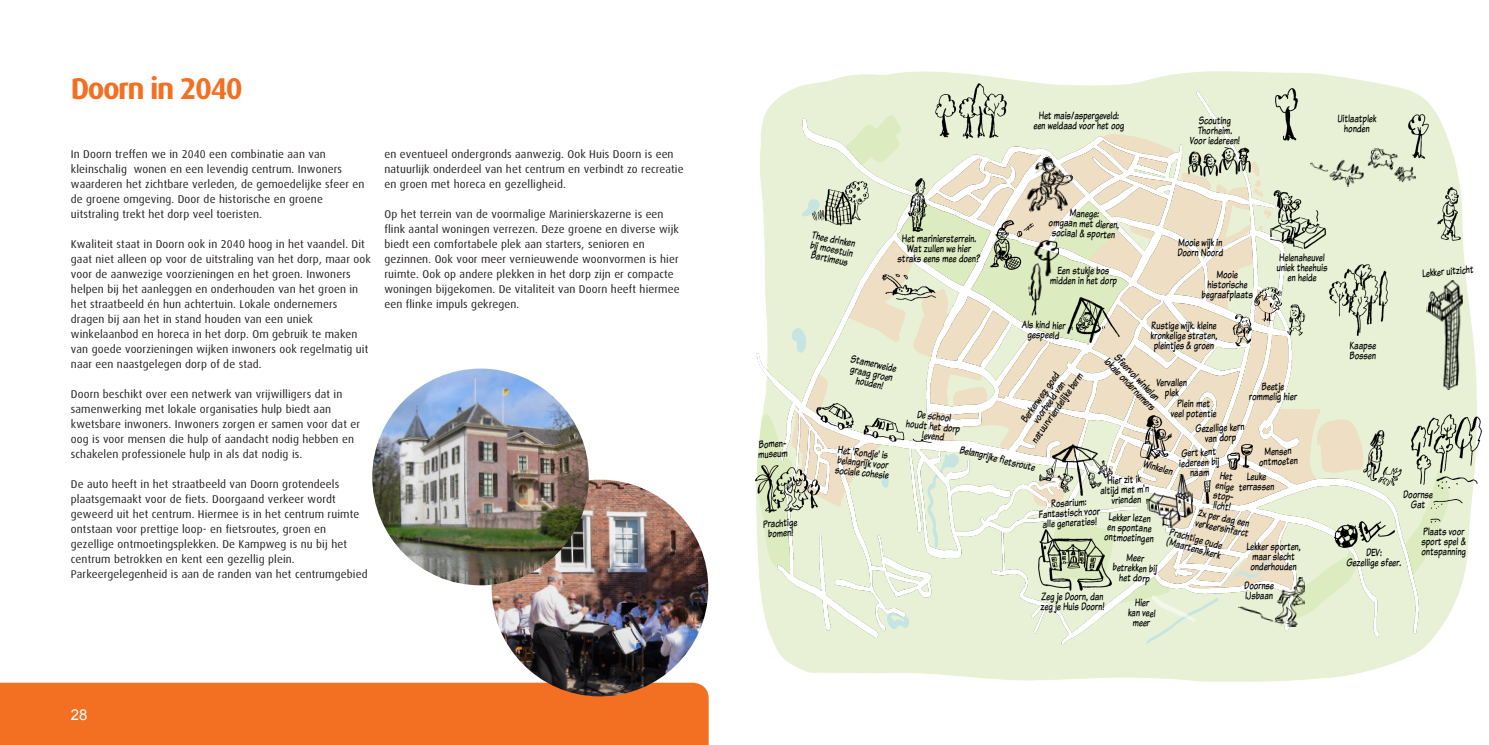
<style>
.page{position:relative;width:1489px;height:745px;background:#fff}
.page>*{position:absolute;margin:0;border:0;box-sizing:border-box;transform-origin:0 0}
.t1{font:700 30px "Dax";letter-spacing:-.05em;color:#f36f21}
.t2{font:15px "Arial";color:#fff}
.t3{font:11.25px/15px "Dax";letter-spacing:.01em;color:#231f20}
.t4{font:11.25px/10px "Komika Text Tight";color:#000;text-align:center}
</style>
<div class="page">
<div style="left:0;top:682px;width:708px;height:62px;background:#f36f21"></div>
<img style="left:756px;top:71px;width:720px;height:610px">
<img style="left:1418px;top:116px;width:30px;height:527px">
<img style="left:757px;top:91px;width:661px;height:552px">
<svg style="left:1232px;top:287px;width:73px;height:59px"></svg>
<img style="left:935px;top:84px;width:71px;height:54px">
<img style="left:1014px;top:152px;width:66px;height:68px">
<img style="left:1028px;top:240px;width:30px;height:76px">
<img style="left:990px;top:220px;width:43px;height:49px">
<img style="left:908px;top:178px;width:18px;height:53px">
<img style="left:882px;top:274px;width:53px;height:26px">
<img style="left:812px;top:181px;width:56px;height:45px">
<img style="left:1067px;top:297px;width:52px;height:45px">
<img style="left:1227px;top:444px;width:24px;height:25px">
<img style="left:1204px;top:480px;width:6px;height:23px">
<img style="left:1140px;top:415px;width:31px;height:44px">
<img style="left:1144px;top:473px;width:48px;height:55px">
<img style="left:1038px;top:528px;width:73px;height:61px">
<img style="left:1039px;top:444px;width:73px;height:51px">
<img style="left:816px;top:403px;width:115px;height:39px">
<img style="left:755px;top:465px;width:64px;height:46px">
<img style="left:1424px;top:280px;width:38px;height:110px">
<img style="left:1436px;top:187px;width:24px;height:53px">
<img style="left:1188px;top:147px;width:62px;height:29px">
<img style="left:1307px;top:140px;width:109px;height:55px">
<img style="left:1408px;top:114px;width:20px;height:45px">
<img style="left:1274px;top:88px;width:23px;height:52px">
<img style="left:1270px;top:190px;width:55px;height:58px">
<img style="left:1329px;top:264px;width:58px;height:71px">
<img style="left:1334px;top:520px;width:60px;height:27px">
<img style="left:1236px;top:571px;width:69px;height:55px">
<img style="left:1363px;top:430px;width:38px;height:55px">
<img style="left:1411px;top:414px;width:69px;height:108px">
<img style="left:491px;top:479px;width:218px;height:217px">
<img style="left:372px;top:368px;width:217px;height:217px;border-radius:50%">
<h1 class="t1" style="left:71px;top:75px;width:173px">Doorn in 2040</h1>
<p class="t3" style="left:71px;top:147px;width:295px">In Doorn treffen we in 2040 een combinatie aan van kleinschalig wonen en een levendig centrum. Inwoners waarderen het zichtbare verleden, de gemoedelijke sfeer en de groene omgeving. Door de historische en groene uitstraling trekt het dorp veel toeristen.</p>
<p class="t3" style="left:71px;top:237px;width:301px">Kwaliteit staat in Doorn ook in 2040 hoog in het vaandel. Dit gaat niet alleen op voor de uitstraling van het dorp, maar ook voor de aanwezige voorzieningen en het groen. Inwoners helpen bij het aanleggen en onderhouden van het groen in het straatbeeld én hun achtertuin. Lokale ondernemers dragen bij aan het in stand houden van een uniek winkelaanbod en horeca in het dorp. Om gebruik te maken van goede voorzieningen wijken inwoners ook regelmatig uit naar een naastgelegen dorp of de stad.</p>
<p class="t3" style="left:71px;top:387px;width:290px">Doorn beschikt over een netwerk van vrijwilligers dat in samenwerking met lokale organisaties hulp biedt aan kwetsbare inwoners. Inwoners zorgen er samen voor dat er oog is voor mensen die hulp of aandacht nodig hebben en schakelen professionele hulp in als dat nodig is.</p>
<p class="t3" style="left:71px;top:477px;width:298px">De auto heeft in het straatbeeld van Doorn grotendeels plaatsgemaakt voor de fiets. Doorgaand verkeer wordt geweerd uit het centrum. Hiermee is in het centrum ruimte ontstaan voor prettige loop- en fietsroutes, groen en gezellige ontmoetingsplekken. De Kampweg is nu bij het centrum betrokken en kent een gezellig plein.<br>Parkeergelegenheid is aan de randen van het centrumgebied</p>
<p class="t3" style="left:384px;top:147px;width:301px">en eventueel ondergronds aanwezig. Ook Huis Doorn is een natuurlijk onderdeel van het centrum en verbindt zo recreatie en groen met horeca en gezelligheid.</p>
<p class="t3" style="left:384px;top:207px;width:297px">Op het terrein van de voormalige Marinierskazerne is een flink aantal woningen verrezen. Deze groene en diverse wijk biedt een comfortabele plek aan starters, senioren en gezinnen. Ook voor meer vernieuwende woonvormen is hier ruimte. Ook op andere plekken in het dorp zijn er compacte woningen bijgekomen. De vitaliteit van Doorn heeft hiermee een flinke impuls gekregen.</p>
<h2 class="t2" style="left:71px;top:708px;width:18px">28</h2>
<p class="t4" style="left:1033px;top:112px;width:92px">Het mais/aspergeveld: een weldaad voor het oog</p>
<p class="t4" style="left:1189px;top:117px;width:51px">Scouting<br>Thorheim.<br>Voor iedereen!</p>
<p class="t4" style="left:1337px;top:115px;width:41px">Uitlaatplek honden</p>
<p class="t4" style="left:757px;top:440px;width:32px;text-align:left;rotate:-3deg">Bomen&shy;museum</p>
<p class="t4" style="left:762px;top:520px;width:36px;rotate:-3deg">Prachtige bomen!</p>
<p class="t4" style="left:812px;top:231px;width:46px;text-align:justify;rotate:12deg">Thee drinken bij moestuin Bartimeus</p>
<p class="t4" style="left:897px;top:234px;width:84px">Het mariniersterrein.<br>Wat zullen we hier straks eens mee doen?</p>
<p class="t4" style="left:1049px;top:208px;width:72px;rotate:2deg">Manege:<br>omgaan met dieren, sociaal &amp; sporten</p>
<p class="t4" style="left:1049px;top:267px;width:69px">Een stukje bos midden in het dorp</p>
<p class="t4" style="left:1177px;top:238px;width:47px;text-align:left">Mooie wijk in<br>Doorn Noord</p>
<p class="t4" style="left:1201px;top:271px;width:53px">Mooie historische begraafplaats</p>
<p class="t4" style="left:1276px;top:253px;width:52px">Helenaheuvel uniek theehuis en heide</p>
<p class="t4" style="left:1421px;top:270px;width:53px;rotate:-5deg">Lekker uitzicht</p>
<p class="t4" style="left:851px;top:355px;width:48px;rotate:12deg">Stamerweide graag groen houden!</p>
<p class="t4" style="left:837px;top:446px;width:55px;text-align:left;rotate:6deg">Het 'Rondje' is belangrijk voor sociale cohesie</p>
<p class="t4" style="left:1022px;top:320px;width:45px;rotate:2deg">Als kind hier gespeeld</p>
<p class="t4" style="left:1150px;top:322px;width:68px;text-align:justify">Rustige wijk. kleine kronkelige straten, pleintjes &amp; groen</p>
<p class="t4" style="left:1349px;top:341px;width:28px">Kaapse</p>
<p class="t4" style="left:1118px;top:353px;width:62px;rotate:46deg">Sfeervol winkelen</p>
<p class="t4" style="left:1349px;top:351px;width:28px">Bossen</p>
<p class="t4" style="left:1108px;top:356px;width:70px;rotate:46deg">lokale ondernemers</p>
<p class="t4" style="left:1014px;top:428px;width:84px;rotate:-55deg">Berkenweg: goed voorbeeld van natuurvriendelijke berm</p>
<p class="t4" style="left:1156px;top:379px;width:32px">Vervallen plek</p>
<p class="t4" style="left:1248px;top:382px;width:49px">Beetje rommelig hier</p>
<p class="t4" style="left:1170px;top:399px;width:47px">Plein met veel potentie</p>
<p class="t4" style="left:907px;top:409px;width:56px;rotate:6deg">De school houdt het dorp levend</p>
<p class="t4" style="left:1195px;top:425px;width:51px;rotate:-3deg">Gezellige kern van dorp</p>
<p class="t4" style="left:1178px;top:449px;width:41px;rotate:-3deg">Gert kent iedereen bij naam</p>
<p class="t4" style="left:1198px;top:508px;width:56px;text-align:left;rotate:12deg">2x per dag een verkeersinfarct</p>
<p class="t4" style="left:960px;top:445px;width:79px;rotate:14deg">Belangrijke fietsroute</p>
<p class="t4" style="left:1258px;top:448px;width:40px;rotate:-2deg">Mensen ontmoeten</p>
<p class="t4" style="left:1144px;top:459px;width:32px;rotate:16deg">Winkelen</p>
<p class="t4" style="left:1216px;top:471px;width:24px;rotate:9deg">Het enige stop&shy;licht!</p>
<p class="t4" style="left:1238px;top:473px;width:37px">Leuke terrassen</p>
<p class="t4" style="left:1099px;top:477px;width:50px;rotate:-3deg">Hier zit ik altijd met m'n vrienden</p>
<p class="t4" style="left:1402px;top:491px;width:31px">Doornse<br>Gat</p>
<p class="t4" style="left:1421px;top:528px;width:46px;text-align:left">Plaats voor sport spel &amp; ontspanning</p>
<p class="t4" style="left:1038px;top:500px;width:63px;rotate:-3deg">Rosarium:<br>Fantastisch voor alle generaties!</p>
<p class="t4" style="left:1104px;top:513px;width:51px;rotate:2deg">Lekker lezen en spontane ontmoetingen</p>
<p class="t4" style="left:1169px;top:527px;width:57px;text-align:left;rotate:15deg">Prachtige oude (Maartens)kerk</p>
<p class="t4" style="left:1246px;top:542px;width:56px">Lekker sporten, maar slecht onderhouden</p>
<p class="t4" style="left:1346px;top:548px;width:56px">DEV:<br>Gezellige sfeer.</p>
<p class="t4" style="left:1112px;top:553px;width:46px;rotate:2deg">Meer betrekken bij het dorp</p>
<p class="t4" style="left:1128px;top:598px;width:29px;rotate:2deg">Hier kan veel meer</p>
<p class="t4" style="left:1244px;top:582px;width:31px;text-align:left">Doornse<br>IJsbaan</p>
<p class="t4" style="left:1040px;top:592px;width:65px;text-align:left">Zeg je Doorn, dan zeg je Huis Doorn!</p>
</div>
